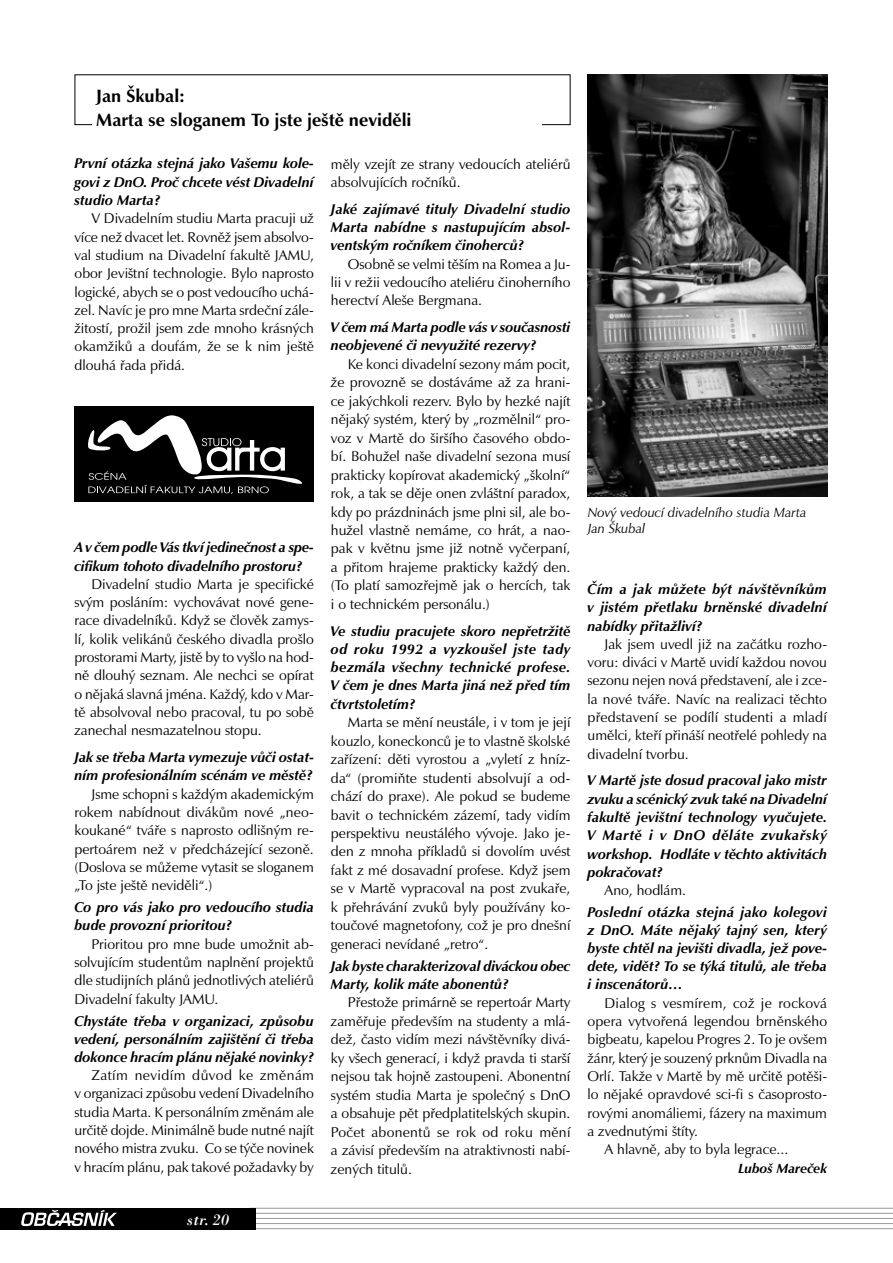
<style>
.page{position:relative;width:893px;height:1263px;background:#fff}
.page>*{position:absolute;margin:0;border:0;box-sizing:border-box;transform-origin:0 0}
.t1{font:700 18px/24px "Zapf Humanist 601 AT";color:#000}
.t2{font:italic 16.5px "Bodoni AT";color:#fff}
.t3{font:14.25px/18.3px "Zapf Humanist 601 AT";color:#000;text-align:justify}
.t4{font:italic 700 14.25px/18.3px "Zapf Humanist 601 AT";color:#000;text-align:justify}
.t5{font:14.25px "Zapf Humanist 601 AT";letter-spacing:.02em;color:#000}
.t6{font:italic 13.5px/16.5px "Zapf Humanist 601 AT";color:#000}
.t7{font:italic 700 13.5px "Zapf Humanist 601 AT";color:#000}
</style>
<div class="page">
<hr style="left:250px;top:1208px;width:643px;height:1px;background:#9c9e9f">
<hr style="left:250px;top:1213px;width:643px;height:1px;background:#9c9e9f">
<hr style="left:250px;top:1218px;width:643px;height:1px;background:#9c9e9f">
<hr style="left:250px;top:1223px;width:643px;height:1px;background:#9c9e9f">
<hr style="left:250px;top:1228px;width:643px;height:1px;background:#9c9e9f">
<div style="left:0;top:1208px;width:255px;height:21px;background:#000"></div>
<svg style="left:21px;top:1210px;width:96px;height:16px"></svg>
<img style="left:587px;top:74px;width:240px;height:423px">
<div style="left:75px;top:406px;width:239px;height:96px;background:#000"></div>
<svg style="left:88px;top:415px;width:215px;height:79px"></svg>
<p class="t1" style="left:96px;top:83px;width:317px">Jan Škubal:<br>Marta se sloganem To jste ještě neviděli</p>
<p class="t4" style="left:75px;top:154px;width:241px">První otázka stejná jako Vašemu kole&shy;govi z DnO. Proč chcete vést Divadelní studio Marta?</p>
<p class="t3" style="left:75px;top:209px;width:241px;text-indent:17px">V Divadelním studiu Marta pracuji už více než dvacet let. Rovněž jsem absolvo&shy;val studium na Divadelní fakultě JAMU, obor Jevištní technologie. Bylo naprosto logické, abych se o post vedoucího uchá&shy;zel. Navíc je pro mne Marta srdeční zále&shy;žitostí, prožil jsem zde mnoho krásných okamžiků a doufám, že se k nim ještě dlouhá řada přidá.</p>
<p class="t4" style="left:74px;top:538px;width:240px">A v čem podle Vás tkví jedinečnost a spe&shy;cifikum tohoto divadelního prostoru?</p>
<p class="t3" style="left:74px;top:575px;width:241px;text-indent:17px">Divadelní studio Marta je specifické svým posláním: vychovávat nové gene&shy;race divadelníků. Když se člověk zamys&shy;lí, kolik velikánů českého divadla prošlo prostorami Marty, jistě by to vyšlo na hod&shy;ně dlouhý seznam. Ale nechci se opírat o nějaká slavná jména. Každý, kdo v Mar&shy;tě absolvoval nebo pracoval, tu po sobě zanechal nesmazatelnou stopu.</p>
<p class="t4" style="left:74px;top:748px;width:241px">Jak se třeba Marta vymezuje vůči ostat&shy;ním profesionálním scénám ve městě?</p>
<p class="t3" style="left:74px;top:785px;width:241px;text-indent:17px">Jsme schopni s každým akademickým rokem nabídnout divákům nové „neo&shy;koukané“ tváře s naprosto odlišným re&shy;pertoárem než v předcházející sezoně. (Doslova se můžeme vytasit se sloganem „To jste ještě neviděli“.)</p>
<p class="t4" style="left:74px;top:898px;width:241px">Co pro vás jako pro vedoucího studia bude provozní prioritou?</p>
<p class="t3" style="left:74px;top:935px;width:241px;text-indent:17px">Prioritou pro mne bude umožnit ab&shy;solvujícím studentům naplnění projektů dle studijních plánů jednotlivých ateliérů Divadelní fakulty JAMU.</p>
<p class="t4" style="left:74px;top:1012px;width:241px">Chystáte třeba v organizaci, způsobu vedení, personálním zajištění či třeba dokonce hracím plánu nějaké novinky?</p>
<p class="t3" style="left:74px;top:1066px;width:241px;text-indent:17px">Zatím nevidím důvod ke změnám v organizaci způsobu vedení Divadelního studia Marta. K personálním změnám ale určitě dojde. Minimálně bude nutné najít nového mistra zvuku. Co se týče novinek v hracím plánu, pak takové požadavky by</p>
<p class="t3" style="left:331px;top:155px;width:241px">měly vzejít ze strany vedoucích ateliérů absolvujících ročníků.</p>
<p class="t4" style="left:331px;top:200px;width:241px">Jaké zajímavé tituly Divadelní studio Marta nabídne s nastupujícím absol&shy;ventským ročníkem činoherců?</p>
<p class="t3" style="left:331px;top:255px;width:241px;text-indent:17px">Osobně se velmi těším na Romea a Ju&shy;lii v režii vedoucího ateliéru činoherního herectví Aleše Bergmana.</p>
<p class="t4" style="left:331px;top:318px;width:241px">V čem má Marta podle vás v současnosti neobjevené či nevyužité rezervy?</p>
<p class="t3" style="left:331px;top:355px;width:241px;text-indent:17px">Ke konci divadelní sezony mám pocit, že provozně se dostáváme až za hrani&shy;ce jakýchkoli rezerv. Bylo by hezké najít nějaký systém, který by „rozmělnil“ pro&shy;voz v Martě do širšího časového obdo&shy;bí. Bohužel naše divadelní sezona musí prakticky kopírovat akademický „školní“ rok, a tak se děje onen zvláštní paradox, kdy po prázdninách jsme plni sil, ale bo&shy;hužel vlastně nemáme, co hrát, a nao&shy;pak v květnu jsme již notně vyčerpaní, a přitom hrajeme prakticky každý den. (To platí samozřejmě jak o hercích, tak i o technickém personálu.)</p>
<p class="t4" style="left:331px;top:621px;width:241px">Ve studiu pracujete skoro nepřetržitě od roku 1992 a vyzkoušel jste tady bezmála všechny technické profese.<br>V čem je dnes Marta jiná než před tím čtvrtstoletím?</p>
<p class="t3" style="left:331px;top:713px;width:241px;text-indent:17px">Marta se mění neustále, i v tom je její kouzlo, koneckonců je to vlastně školské zařízení: děti vyrostou a „vyletí z hníz&shy;da“ (promiňte studenti absolvují a od&shy;chází do praxe). Ale pokud se budeme bavit o technickém zázemí, tady vidím perspektivu neustálého vývoje. Jako je&shy;den z mnoha příkladů si dovolím uvést fakt z mé dosavadní profese. Když jsem se v Martě vypracoval na post zvukaře, k přehrávání zvuků byly používány ko&shy;toučové magnetofony, což je pro dnešní generaci nevídané „retro“.</p>
<p class="t4" style="left:331px;top:957px;width:241px">Jak byste charakterizoval diváckou obec<br>Marty, kolik máte abonentů?</p>
<p class="t3" style="left:331px;top:993px;width:241px;text-indent:17px">Přestože primárně se repertoár Marty zaměřuje především na studenty a mlá&shy;dež, často vidím mezi návštěvníky divá&shy;ky všech generací, i když pravda ti starší nejsou tak hojně zastoupeni. Abonentní systém studia Marta je společný s DnO a obsahuje pět předplatitelských skupin.<br>Počet abonentů se rok od roku mění a závisí především na atraktivnosti nabí&shy;zených titulů.</p>
<p class="t2" style="left:187px;top:1209px;width:44px">str. 20</p>
<p class="t6" style="left:588px;top:504px;width:220px">Nový vedoucí divadelního studia Marta<br>Jan Škubal</p>
<p class="t4" style="left:587px;top:580px;width:241px">Čím a jak můžete být návštěvníkům v jistém přetlaku brněnské divadelní nabídky přitažliví?</p>
<p class="t3" style="left:587px;top:635px;width:241px;text-indent:17px">Jak jsem uvedl již na začátku rozho&shy;voru: diváci v Martě uvidí každou novou sezonu nejen nová představení, ale i zce&shy;la nové tváře. Navíc na realizaci těchto představení se podílí studenti a mladí umělci, kteří přináší neotřelé pohledy na divadelní tvorbu.</p>
<p class="t4" style="left:587px;top:771px;width:241px">V Martě jste dosud pracoval jako mistr zvuku a scénický zvuk také na Divadelní fakultě jevištní technology vyučujete.<br>V Martě i v DnO děláte zvukařský workshop. Hodláte v těchto aktivitách pokračovat?</p>
<p class="t3" style="left:605px;top:881px;width:83px">Ano, hodlám.</p>
<p class="t4" style="left:587px;top:903px;width:241px">Poslední otázka stejná jako kolegovi z DnO. Máte nějaký tajný sen, který byste chtěl na jevišti divadla, jež pove&shy;dete, vidět? To se týká titulů, ale třeba i inscenátorů…</p>
<p class="t5" style="left:605px;top:994px;width:224px">Dialog s vesmírem, což je rocková</p>
<p class="t3" style="left:588px;top:1012px;width:241px">opera vytvořená legendou brněnského</p>
<p class="t3" style="left:588px;top:1030px;width:241px">bigbeatu, kapelou Progres 2. To je ovšem</p>
<p class="t3" style="left:588px;top:1048px;width:241px">žánr, který je souzený prknům Divadla na</p>
<p class="t3" style="left:588px;top:1067px;width:241px">Orlí. Takže v Martě by mě určitě potěši-</p>
<p class="t3" style="left:588px;top:1085px;width:241px">lo nějaké opravdové sci-fi s časoprosto-</p>
<p class="t3" style="left:588px;top:1103px;width:241px">rovými anomáliemi, fázery na maximum</p>
<p class="t3" style="left:588px;top:1122px;width:112px">a zvednutými štíty.</p>
<p class="t3" style="left:605px;top:1140px;width:185px">A hlavně, aby to byla legrace...</p>
<p class="t7" style="left:738px;top:1160px;width:90px">Luboš Mareček</p>
</div>
